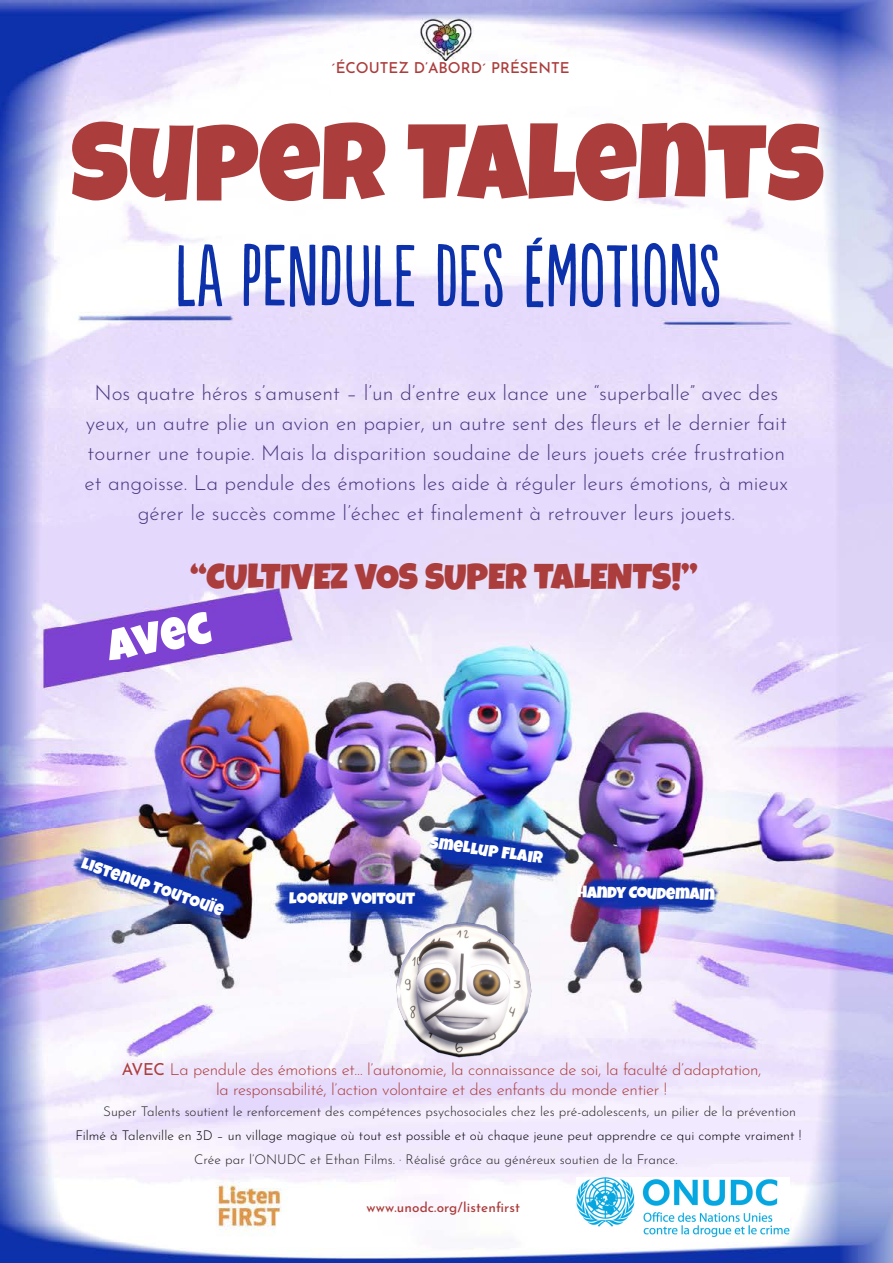
<style>
.page{position:relative;width:893px;height:1263px;background:#fff}
.page>*{position:absolute;margin:0;border:0;box-sizing:border-box;transform-origin:0 0}
.t1{font:108px "Luckiest Guy";color:#ab3d3c}
.t2{font:82.5px "Populaire";letter-spacing:.01em;color:#0d31ab}
.t3{font:45px "Luckiest Guy";color:#fff}
.t4{font:36px "Luckiest Guy";color:#ab3d3c}
.t5{font:300 21px/30px "Josefin Sans";color:#4b377f;text-align:center}
.t6{font:300 16.5px "Josefin Sans";letter-spacing:-.02em;color:#ab3d3c}
.t7{font:16.5px "Luckiest Guy";color:#fff}
.t8{font:500 15px "Josefin Sans";color:#ab3d3c}
.t9{font:300 13.5px "Josefin Sans";color:#231f20}
.t10{font:300 13.5px "Josefin Sans";color:#000}
.t11{font:500 13.5px "Josefin Sans";letter-spacing:.01em;color:#ab3d3c}
.s1{font-weight:400}
</style>
<div class="page">
<img style="left:0;top:0;width:893px;height:1263px">
<img style="left:577px;top:1177px;width:213px;height:59px">
<div style="left:331px;top:61px;width:283px;height:45px;background:#fff"></div>
<img style="left:317px;top:913px;width:288px;height:162px">
<p class="t8" style="left:331px;top:56px;width:240px">´ÉCOUTEZ D’ABORD´ PRÉSENTE</p>
<p class="t1" style="left:71px;top:92px;width:755px">SUPER TALENTS</p>
<p class="t2" style="left:175px;top:233px;width:548px">LA PENDULE DES ÉMOTIONS</p>
<p class="t5" style="left:85px;top:376px;width:705px">Nos quatre héros s’amusent – l’un d’entre eux lance une “superballe” avec des yeux, un autre plie un avion en papier, un autre sent des fleurs et le dernier fait tourner une toupie. Mais la disparition soudaine de leurs jouets crée frustration et angoisse. La pendule des émotions les aide à réguler leurs émotions, à mieux gérer le succès comme l’échec et finalement à retrouver leurs jouets.</p>
<p class="t4" style="left:190px;top:553px;width:508px">“CULTIVEZ VOS SUPER TALENTS!”</p>
<p class="t3" style="left:102px;top:617px;width:106px;rotate:-11deg">AVEC</p>
<p class="t7" style="left:86px;top:852px;width:151px;rotate:19deg">LISTENUP TOUTOUÏE</p>
<p class="t7" style="left:432px;top:831px;width:115px;rotate:8deg">SMELLUP FLAIR</p>
<p class="t7" style="left:289px;top:887px;width:128px">LOOKUP VOITOUT</p>
<p class="t7" style="left:577px;top:881px;width:139px;rotate:1deg">HANDY COUDEMAIN</p>
<p class="t6" style="left:122px;top:1057px;width:641px"><span class="s1">AVEC</span> La pendule des émotions et… l’autonomie, la connaissance de soi, la faculté d’adaptation,</p>
<p class="t6" style="left:216px;top:1076px;width:452px">la responsabilité, l’action volontaire et des enfants du monde entier !</p>
<p class="t9" style="left:103px;top:1101px;width:694px">Super Talents soutient le renforcement des compétences psychosociales chez les pré-adolescents, un pilier de la prévention</p>
<p class="t10" style="left:76px;top:1125px;width:727px">Filmé à Talenville en 3D – un village magique où tout est possible et où chaque jeune peut apprendre ce qui compte vraiment !</p>
<p class="t9" style="left:194px;top:1150px;width:485px">Crée par l’ONUDC et Ethan Films. · Réalisé grâce au généreux soutien de la France.</p>
<p class="t11" style="left:367px;top:1201px;width:155px">www.unodc.org/listenfirst</p>
</div>
